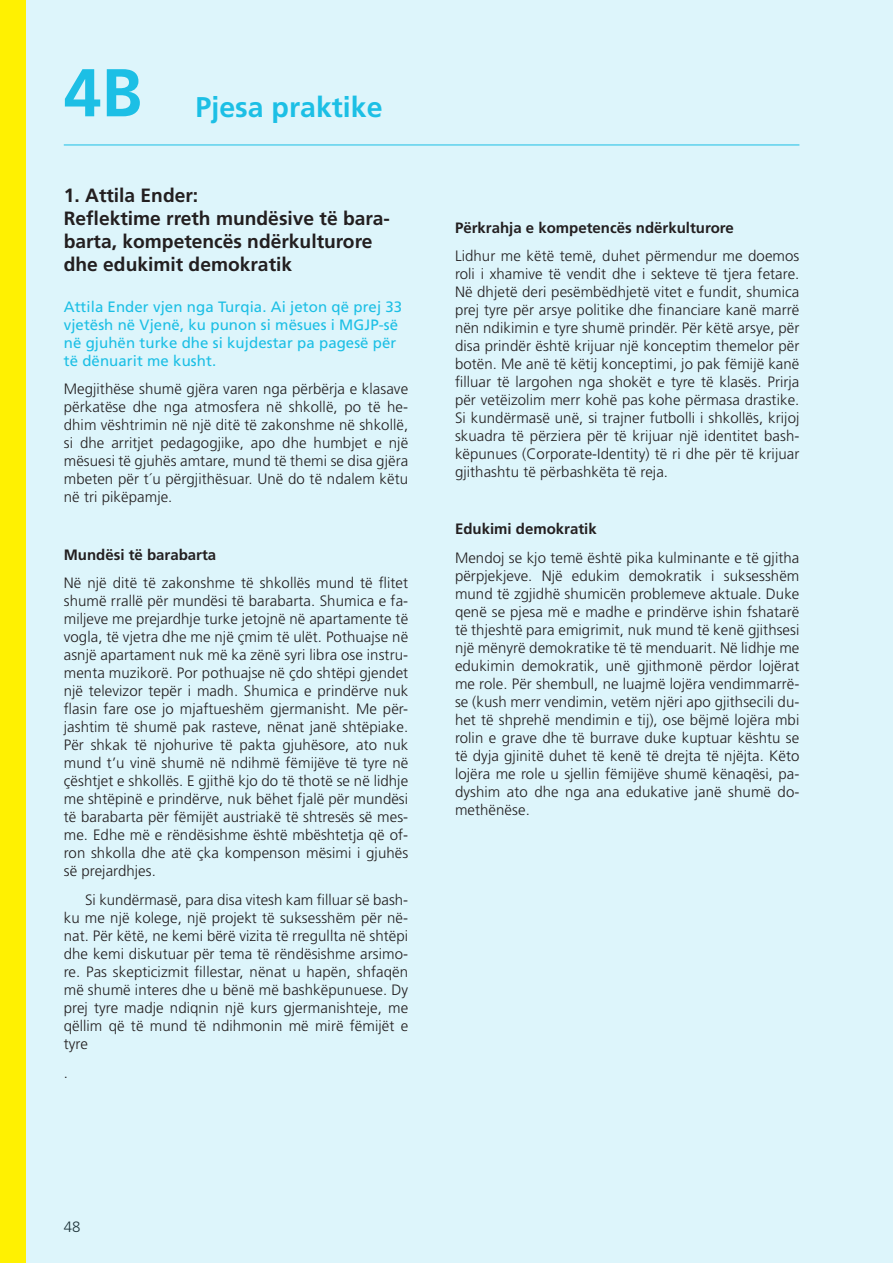
<style>
.page{position:relative;width:893px;height:1263px;background:#ddf5fb}
.page>*{position:absolute;margin:0;border:0;box-sizing:border-box;transform-origin:0 0}
.t1{font:700 67.5px "Frutiger";color:#1cbfe5}
.t2{font:700 28.5px "Frutiger";color:#1cbfe5}
.t3{font:700 19.2px/23.1px "Frutiger LT Pro";color:#231f20}
.t4{font:300 15px/18px "Frutiger";letter-spacing:.005em;color:#231f20;text-align:justify}
.t5{font:15px/18px "Frutiger LT Pro";letter-spacing:.005em;color:#1cbfe5}
.t6{font:700 15px "Frutiger";color:#231f20}
</style>
<div class="page">
<hr style="left:64px;top:145px;width:735px;height:1px;background:#1cbfe5">
<div style="left:0;top:0;width:26px;height:1263px;background:#fff101"></div>
<h1 class="t1" style="left:64px;top:53px;width:80px">4B</h1>
<h2 class="t2" style="left:196px;top:91px;width:188px">Pjesa praktike</h2>
<p class="t3" style="left:64px;top:183px;width:328px">1. Attila Ender:<br>Reflektime rreth mundësive të bara&shy;barta, kompetencës ndërkulturore dhe edukimit demokratik</p>
<p class="t5" style="left:64px;top:298px;width:340px">Attila Ender vjen nga Turqia. Ai jeton që prej 33 vjetësh në Vjenë, ku punon si mësues i MGJP-së në gjuhën turke dhe si kujdestar pa pagesë për të dënuarit me kusht.</p>
<p class="t4" style="left:64px;top:380px;width:346px">Megjithëse shumë gjëra varen nga përbërja e klasave përkatëse dhe nga atmosfera në shkollë, po të he&shy;dhim vështrimin në një ditë të zakonshme në shkollë, si dhe arritjet pedagogjike, apo dhe humbjet e një mësuesi të gjuhës amtare, mund të themi se disa gjëra mbeten për t´u përgjithësuar. Unë do të ndalem këtu në tri pikëpamje.</p>
<p class="t6" style="left:64px;top:546px;width:154px">Mundësi të barabarta</p>
<p class="t4" style="left:64px;top:574px;width:346px">Në një ditë të zakonshme të shkollës mund të flitet shumë rrallë për mundësi të barabarta. Shumica e fa&shy;miljeve me prejardhje turke jetojnë në apartamente të vogla, të vjetra dhe me një çmim të ulët. Pothuajse në asnjë apartament nuk më ka zënë syri libra ose instru&shy;menta muzikorë. Por pothuajse në çdo shtëpi gjendet një televizor tepër i madh. Shumica e prindërve nuk flasin fare ose jo mjaftueshëm gjermanisht. Me për&shy;jashtim të shumë pak rasteve, nënat janë shtëpiake.<br>Për shkak të njohurive të pakta gjuhësore, ato nuk mund t’u vinë shumë në ndihmë fëmijëve të tyre në çështjet e shkollës. E gjithë kjo do të thotë se në lidhje me shtëpinë e prindërve, nuk bëhet fjalë për mundësi të barabarta për fëmijët austriakë të shtresës së mes&shy;me. Edhe më e rëndësishme është mbështetja që of&shy;ron shkolla dhe atë çka kompenson mësimi i gjuhës së prejardhjes.</p>
<p class="t4" style="left:64px;top:891px;width:346px;text-indent:21px">Si kundërmasë, para disa vitesh kam filluar së bash&shy;ku me një kolege, një projekt të suksesshëm për në&shy;nat. Për këtë, ne kemi bërë vizita të rregullta në shtëpi dhe kemi diskutuar për tema të rëndësishme arsimo&shy;re. Pas skepticizmit fillestar, nënat u hapën, shfaqën më shumë interes dhe u bënë më bashkëpunuese. Dy prej tyre madje ndiqnin një kurs gjermanishteje, me qëllim që të mund të ndihmonin më mirë fëmijët e tyre</p>
<p class="t4" style="left:64px;top:1063px;width:6px">.</p>
<p class="t6" style="left:455px;top:218px;width:280px">Përkrahja e kompetencës ndërkulturore</p>
<p class="t4" style="left:455px;top:247px;width:346px">Lidhur me këtë temë, duhet përmendur me doemos roli i xhamive të vendit dhe i sekteve të tjera fetare.<br>Në dhjetë deri pesëmbëdhjetë vitet e fundit, shumica prej tyre për arsye politike dhe financiare kanë marrë nën ndikimin e tyre shumë prindër. Për këtë arsye, për disa prindër është krijuar një konceptim themelor për botën. Me anë të këtij konceptimi, jo pak fëmijë kanë filluar të largohen nga shokët e tyre të klasës. Prirja për vetëizolim merr kohë pas kohe përmasa drastike.<br>Si kundërmasë unë, si trajner futbolli i shkollës, krijoj skuadra të përziera për të krijuar një identitet bash&shy;këpunues (Corporate-Identity) të ri dhe për të krijuar gjithashtu të përbashkëta të reja.</p>
<p class="t6" style="left:455px;top:520px;width:143px">Edukimi demokratik</p>
<p class="t4" style="left:455px;top:549px;width:346px">Mendoj se kjo temë është pika kulminante e të gjitha përpjekjeve. Një edukim demokratik i suksesshëm mund të zgjidhë shumicën problemeve aktuale. Duke qenë se pjesa më e madhe e prindërve ishin fshatarë të thjeshtë para emigrimit, nuk mund të kenë gjithsesi një mënyrë demokratike të të menduarit. Në lidhje me edukimin demokratik, unë gjithmonë përdor lojërat me role. Për shembull, ne luajmë lojëra vendimmarrë&shy;se (kush merr vendimin, vetëm njëri apo gjithsecili du&shy;het të shprehë mendimin e tij), ose bëjmë lojëra mbi rolin e grave dhe të burrave duke kuptuar kështu se të dyja gjinitë duhet të kenë të drejta të njëjta. Këto lojëra me role u sjellin fëmijëve shumë kënaqësi, pa&shy;dyshim ato dhe nga ana edukative janë shumë do&shy;methënëse.</p>
<p class="t4" style="left:64px;top:1218px;width:18px">48</p>
</div>
